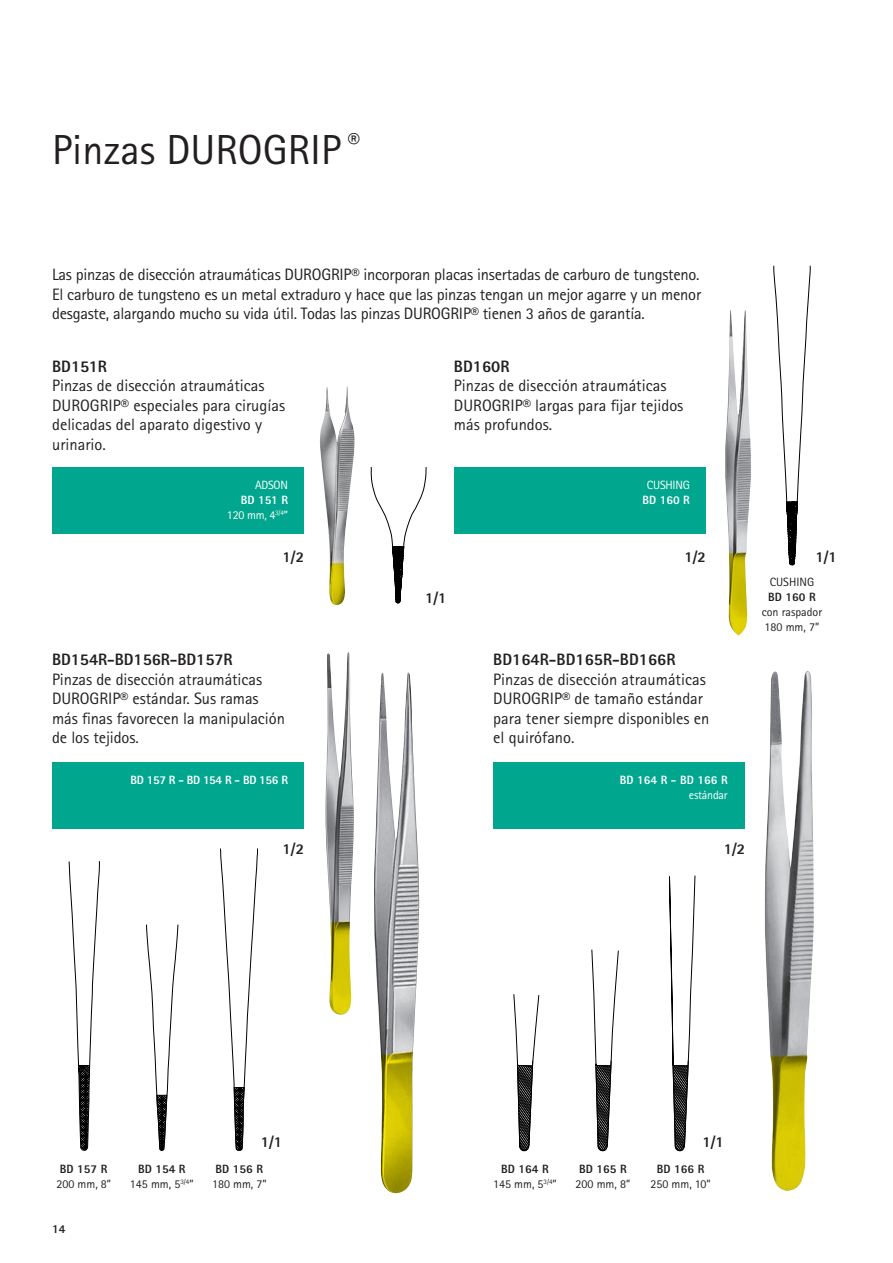
<style>
.page{position:relative;width:893px;height:1263px;background:#fff}
.page>*{position:absolute;margin:0;border:0;box-sizing:border-box;transform-origin:0 0}
.t1{font:42px "Rotis Sans Serif Pro";color:#231f20}
.t2{font:16.5px/19.5px "Rotis Sans Serif Pro";color:#231f20}
.t3{font:800 16.5px "Rotis Sans Serif Pro";color:#231f20}
.t4{font:800 15px "Rotis Sans Serif Pro";color:#231f20}
.t5{font:12px/15px "Rotis Sans Serif Pro";color:#231f20;text-align:center}
.t6{font:800 12px "Rotis Sans Serif Pro";letter-spacing:-.015em;color:#fff}
.t7{font:12px/15px "Rotis Sans Serif Pro";letter-spacing:-.02em;color:#fff;text-align:right}
.t8{font:800 12px "Rotis Sans Serif Pro";color:#231f20}
.s1{font-weight:800}
</style>
<div class="page">
<img style="left:725px;top:309px;width:26px;height:327px">
<img style="left:325px;top:652px;width:29px;height:363px">
<img style="left:374px;top:672px;width:45px;height:522px">
<img style="left:765px;top:671px;width:49px;height:520px">
<img style="left:320px;top:386px;width:34px;height:219px">
<svg style="left:371px;top:467px;width:55px;height:136px"></svg>
<svg style="left:773px;top:266px;width:37px;height:299px"></svg>
<svg style="left:69px;top:861px;width:31px;height:290px"></svg>
<svg style="left:146px;top:924px;width:32px;height:227px"></svg>
<svg style="left:220px;top:848px;width:38px;height:303px"></svg>
<svg style="left:513px;top:994px;width:26px;height:157px"></svg>
<svg style="left:591px;top:949px;width:28px;height:202px"></svg>
<svg style="left:669px;top:875px;width:26px;height:276px"></svg>
<div style="left:52px;top:467px;width:252px;height:67px;background:#00a78e"></div>
<div style="left:52px;top:762px;width:252px;height:67px;background:#00a78e"></div>
<div style="left:454px;top:467px;width:252px;height:67px;background:#00a78e"></div>
<div style="left:493px;top:762px;width:252px;height:67px;background:#00a78e"></div>
<h1 class="t1" style="left:52px;top:125px;width:309px">Pinzas DUROGRIP <sup>®</sup></h1>
<p class="t2" style="left:52px;top:265px;width:651px;text-align:justify">Las pinzas de disección atraumáticas DUROGRIP® incorporan placas insertadas de carburo de tungsteno.<br>El carburo de tungsteno es un metal extraduro y hace que las pinzas tengan un mejor agarre y un menor desgaste, alargando mucho su vida útil. Todas las pinzas DUROGRIP® tienen 3 años de garantía.</p>
<p class="t3" style="left:52px;top:356px;width:57px">BD151R</p>
<p class="t2" style="left:52px;top:376px;width:235px">Pinzas de disección atraumáticas<br>DUROGRIP® especiales para cirugías delicadas del aparato digestivo y urinario.</p>
<p class="t3" style="left:454px;top:356px;width:57px">BD160R</p>
<p class="t2" style="left:454px;top:376px;width:231px">Pinzas de disección atraumáticas<br>DUROGRIP® largas para fijar tejidos más profundos.</p>
<p class="t7" style="left:255px;top:477px;width:35px">ADSON</p>
<p class="t7" style="left:227px;top:492px;width:63px"><span class="s1">BD 151 R<br></span>120 mm, 4<sup>3/4</sup>”</p>
<p class="t7" style="left:647px;top:477px;width:45px">CUSHING</p>
<p class="t6" style="left:642px;top:492px;width:49px">BD 160 R</p>
<p class="t4" style="left:283px;top:547px;width:23px">1/2</p>
<p class="t4" style="left:684px;top:547px;width:23px">1/2</p>
<p class="t4" style="left:815px;top:547px;width:23px">1/1</p>
<p class="t4" style="left:425px;top:588px;width:23px">1/1</p>
<p class="t5" style="left:770px;top:575px;width:46px">CUSHING</p>
<p class="t8" style="left:768px;top:590px;width:49px">BD 160 R</p>
<p class="t5" style="left:762px;top:605px;width:62px;text-align:left">con raspador<br>180 mm, 7”</p>
<p class="t3" style="left:52px;top:649px;width:182px">BD154R-BD156R-BD157R</p>
<p class="t2" style="left:52px;top:669px;width:234px">Pinzas de disección atraumáticas<br>DUROGRIP® estándar. Sus ramas más finas favorecen la manipulación de los tejidos.</p>
<p class="t3" style="left:493px;top:649px;width:184px">BD164R-BD165R-BD166R</p>
<p class="t2" style="left:493px;top:669px;width:218px">Pinzas de disección atraumáticas<br>DUROGRIP® de tamaño estándar para tener siempre disponibles en el quirófano.</p>
<p class="t6" style="left:130px;top:773px;width:159px">BD 157 R - BD 154 R - BD 156 R</p>
<p class="t6" style="left:620px;top:773px;width:109px">BD 164 R - BD 166 R</p>
<p class="t7" style="left:689px;top:788px;width:40px">estándar</p>
<p class="t4" style="left:283px;top:840px;width:23px">1/2</p>
<p class="t4" style="left:724px;top:840px;width:23px">1/2</p>
<p class="t8" style="left:60px;top:1161px;width:49px">BD 157 R</p>
<p class="t5" style="left:56px;top:1177px;width:56px">200 mm, 8”</p>
<p class="t8" style="left:52px;top:1221px;width:15px">14</p>
<p class="t4" style="left:261px;top:1132px;width:23px">1/1</p>
<p class="t4" style="left:702px;top:1132px;width:23px">1/1</p>
<p class="t5" style="left:130px;top:1162px;width:65px"><span class="s1">BD 154 R<br></span>145 mm, 5<sup>3/4</sup>”</p>
<p class="t8" style="left:579px;top:1161px;width:49px">BD 165 R</p>
<p class="t8" style="left:216px;top:1161px;width:49px">BD 156 R</p>
<p class="t5" style="left:212px;top:1177px;width:56px">180 mm, 7”</p>
<p class="t5" style="left:493px;top:1162px;width:65px"><span class="s1">BD 164 R<br></span>145 mm, 5<sup>3/4</sup>”</p>
<p class="t5" style="left:576px;top:1177px;width:56px">200 mm, 8”</p>
<p class="t8" style="left:657px;top:1161px;width:49px">BD 166 R</p>
<p class="t5" style="left:650px;top:1177px;width:62px">250 mm, 10”</p>
</div>
